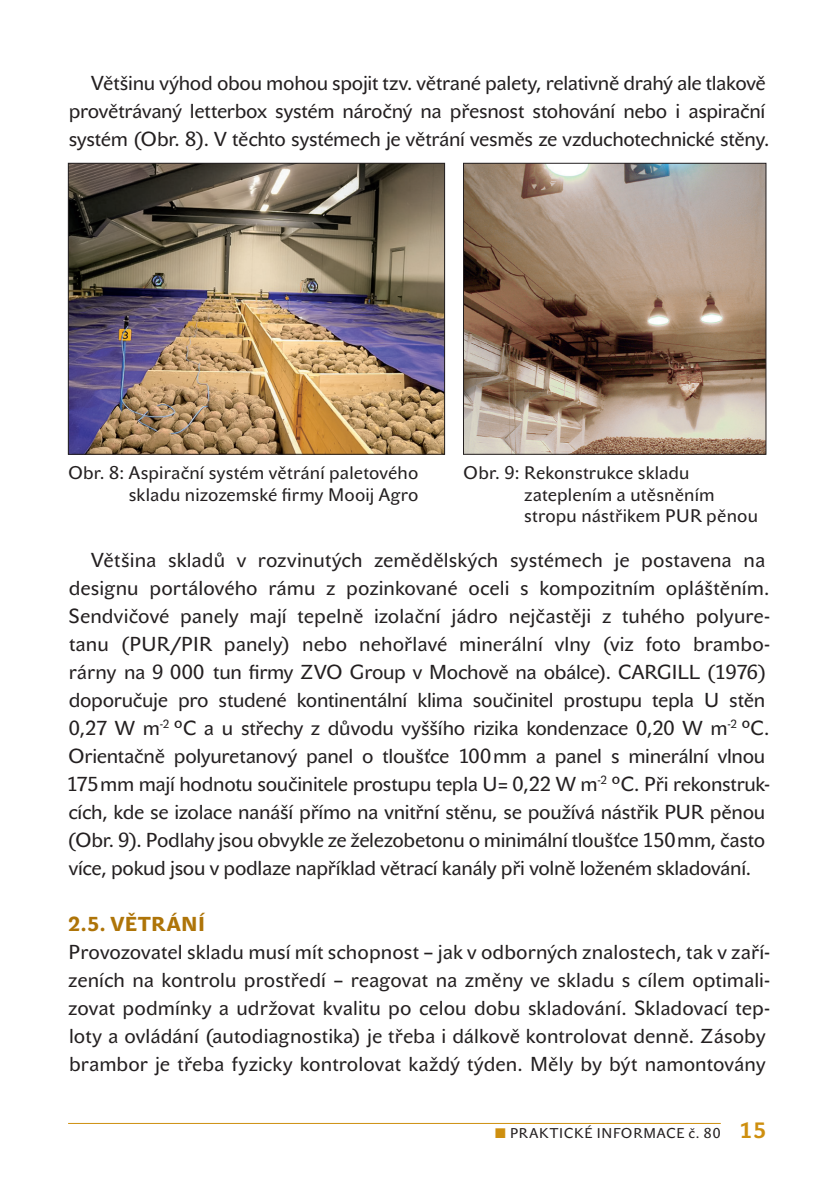
<style>
.page{position:relative;width:840px;height:1191px;background:#fff}
.page>*{position:absolute;margin:0;border:0;box-sizing:border-box;transform-origin:0 0}
.TEXT1{font:20px/28px "John Sans Text Pro";letter-spacing:-.01em;color:#231f20;text-align:justify}
.TEXT{font:20px/28px "John Sans Text Pro";letter-spacing:.005em;color:#231f20}
.PODTITUL{font:700 20px "John Sans Medium Pro";letter-spacing:.02em;color:#ae7408}
.POPISEK{font:18px/21.6px "John Sans Text Pro";letter-spacing:.01em;color:#231f20;text-align:right}
.t1{font:14px "John Sans Text Pro";letter-spacing:.06em;color:#231f20}
.s1{font-weight:700;font-size:22px;color:#ce8f0f}
</style>
<div class="page">
<img style="left:70px;top:165px;width:372px;height:287px">
<div style="left:68px;top:163px;width:376px;height:291px;border:1px solid #231f20"></div>
<img style="left:465px;top:165px;width:298px;height:287px">
<div style="left:463px;top:163px;width:302px;height:291px;border:1px solid #231f20"></div>
<hr style="left:68px;top:1123px;width:652px;height:1px;background:#ce8f0f">
<p class="TEXT1" style="left:69px;top:70px;width:699px;text-indent:22px">Většinu výhod obou mohou spojit tzv. větrané palety, relativně drahý ale tlakově provětrávaný letterbox systém náročný na přesnost stohování nebo i aspirační systém (Obr. 8). V těchto systémech je větrání vesměs ze vzduchotechnické stěny.</p>
<p class="POPISEK" style="left:68px;top:462px;width:352px">Obr. 8: Aspirační systém větrání paletového skladu nizozemské firmy Mooij Agro</p>
<p class="POPISEK" style="left:524px;top:462px;width:235px;text-align:left;text-indent:-61px">Obr. 9: Rekonstrukce skladu zateplením a utěsněním stropu nástřikem PUR pěnou</p>
<p class="TEXT1" style="left:67px;top:546px;width:704px;text-align:left;text-indent:24px">Většina skladů v rozvinutých zemědělských systémech je postavena na designu portálového rámu z pozinkované oceli s kompozitním opláštěním.<br>Sendvičové panely mají tepelně izolační jádro nejčastěji z tuhého polyure&shy;tanu (PUR/PIR panely) nebo nehořlavé minerální vlny (viz foto brambo&shy;rárny na 9 000 tun firmy ZVO Group v Mochově na obálce). CARGILL (1976) doporučuje pro studené kontinentální klima součinitel prostupu tepla U stěn 0,27 W m<sup>-2</sup> °C a u střechy z důvodu vyššího rizika kondenzace 0,20 W m<sup>-2</sup> °C.<br>Orientačně polyuretanový panel o tloušťce 100mm a panel s minerální vlnou 175mm mají hodnotu součinitele prostupu tepla U= 0,22 W m<sup>-2</sup> °C. Při rekonstruk&shy;cích, kde se izolace nanáší přímo na vnitřní stěnu, se používá nástřik PUR pěnou (Obr. 9). Podlahy jsou obvykle ze železobetonu o minimální tloušťce 150mm, často více, pokud jsou v podlaze například větrací kanály při volně loženém skladování.</p>
<p class="PODTITUL" style="left:68px;top:912px;width:138px">2.5. VĚTRÁNÍ</p>
<p class="TEXT" style="left:68px;top:938px;width:703px">Provozovatel skladu musí mít schopnost – jak v odborných znalostech, tak v zaří&shy;zeních na kontrolu prostředí – reagovat na změny ve skladu s cílem optimali&shy;zovat podmínky a udržovat kvalitu po celou dobu skladování. Skladovací tep&shy;loty a ovládání (autodiagnostika) je třeba i dálkově kontrolovat denně. Zásoby brambor je třeba fyzicky kontrolovat každý týden. Měly by být namontovány</p>
<p class="t1" style="left:510px;top:1125px;width:257px">PRAKTICKÉ INFORMACE č. 80 <span class="s1">15</span></p>
</div>
